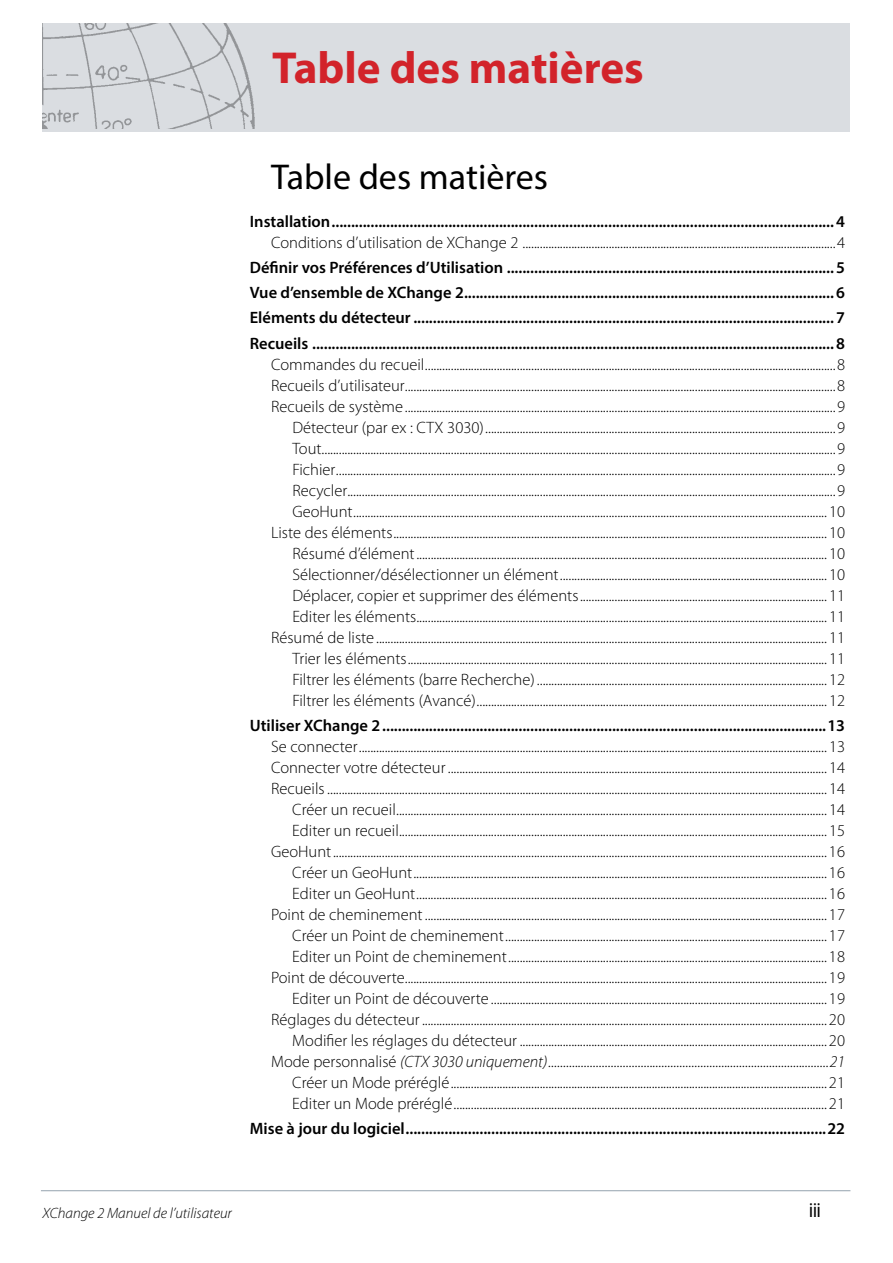
<style>
.page{position:relative;width:893px;height:1263px;background:#fff}
.page>*{position:absolute;margin:0;border:0;box-sizing:border-box;transform-origin:0 0}
.t1{font:700 45px "Myriad Pro";color:#d2232a}
.t2{font:36px "Myriad Pro";color:#000}
.t3{font:condensed 21px "Myriad Pro";color:#000}
.t4{font:300 16.5px/21px "Myriad Pro";color:#000;text-align:right}
.t5{font:600 16.5px/25.2px "Myriad Pro";color:#000;text-align:justify}
.t6{font:italic 300 15px "Myriad Pro";color:#000}
.s1{font-style:italic}
</style>
<div class="page">
<div style="left:43px;top:23px;width:807px;height:109px;background:#dadde1"></div>
<img style="left:43px;top:23px;width:211px;height:106px">
<hr style="left:41px;top:1190px;width:809px;height:1px;background:#a0adb7">
<h1 class="t1" style="left:272px;top:38px;width:373px">Table des matières</h1>
<h2 class="t2" style="left:271px;top:154px;width:279px">Table des matières</h2>
<p class="t5" style="left:250px;top:208px;width:597px">Installation................................................................................................................................. 4</p>
<p class="t4" style="left:271px;top:232px;width:576px">Conditions d’utilisation de XChange 2 .............................................................................................................4</p>
<p class="t5" style="left:250px;top:254px;width:597px">Définir vos Préférences d’Utilisation .................................................................................... 5<br>Vue d’ensemble de XChange 2............................................................................................... 6<br>Eléments du détecteur............................................................................................................ 7<br>Recueils ...................................................................................................................................... 8</p>
<p class="t4" style="left:271px;top:354px;width:576px">Commandes du recueil...............................................................................................................................................8<br>Recueils d’utilisateur......................................................................................................................................................8<br>Recueils de système......................................................................................................................................................9<br>Détecteur (par ex : CTX 3030)..........................................................................................................................9<br>Tout...................................................................................................................................................................................9<br>Fichier..............................................................................................................................................................................9<br>Recycler..........................................................................................................................................................................9<br>GeoHunt..................................................................................................................................................................... 10<br>Liste des éléments....................................................................................................................................................... 10<br>Résumé d’élément............................................................................................................................................... 10<br>Sélectionner/désélectionner un élément............................................................................................. 10<br>Déplacer, copier et supprimer des éléments...................................................................................... 11<br>Editer les éléments............................................................................................................................................... 11<br>Résumé de liste............................................................................................................................................................. 11<br>Trier les éléments.................................................................................................................................................. 11<br>Filtrer les éléments (barre Recherche)..................................................................................................... 12<br>Filtrer les éléments (Avancé).......................................................................................................................... 12</p>
<p class="t5" style="left:250px;top:712px;width:597px">Utiliser XChange 2..................................................................................................................13</p>
<p class="t4" style="left:271px;top:736px;width:576px">Se connecter................................................................................................................................................................... 13<br>Connecter votre détecteur.................................................................................................................................... 14<br>Recueils .............................................................................................................................................................................. 14<br>Créer un recueil...................................................................................................................................................... 14<br>Editer un recueil..................................................................................................................................................... 15<br>GeoHunt............................................................................................................................................................................ 16<br>Créer un GeoHunt................................................................................................................................................ 16<br>Editer un GeoHunt............................................................................................................................................... 16<br>Point de cheminement............................................................................................................................................ 17<br>Créer un Point de cheminement................................................................................................................ 17<br>Editer un Point de cheminement............................................................................................................... 18<br>Point de découverte................................................................................................................................................... 19<br>Editer un Point de découverte ..................................................................................................................... 19<br>Réglages du détecteur............................................................................................................................................. 20<br>Modifier les réglages du détecteur ........................................................................................................... 20<br>Mode personnalisé <span class="s1">(CTX 3030 uniquement)..............................................................................................21<br></span>Créer un Mode préréglé................................................................................................................................... 21<br>Editer un Mode préréglé.................................................................................................................................. 21</p>
<p class="t5" style="left:250px;top:1116px;width:597px">Mise à jour du logiciel............................................................................................................22</p>
<p class="t6" style="left:43px;top:1205px;width:191px">XChange 2 Manuel de l’utilisateur</p>
<p class="t3" style="left:809px;top:1197px;width:13px">iii</p>
</div>
